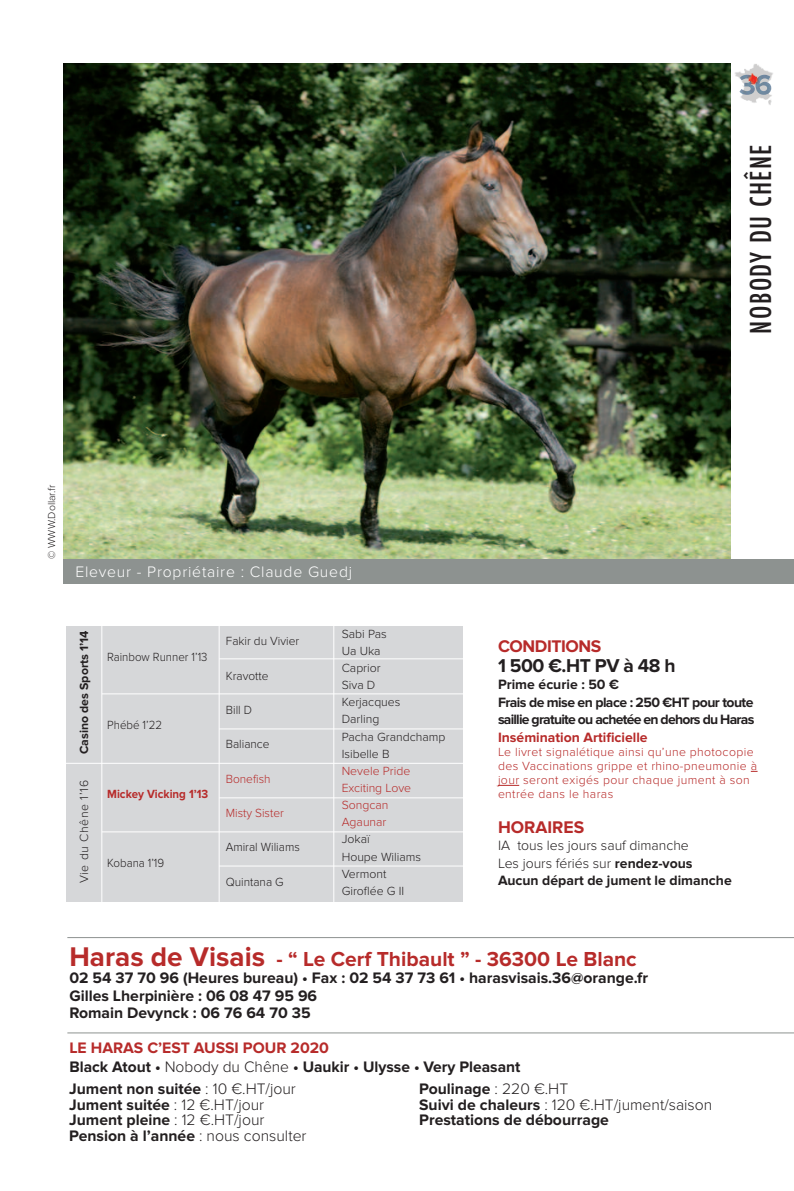
<style>
.page{position:relative;width:794px;height:1191px;background:#fff}
.page>*{position:absolute;margin:0;border:0;box-sizing:border-box;transform-origin:0 0}
.t1{font:500 condensed 28px "Futura";letter-spacing:.05em;color:#231f20}
.t2{font:700 21px "Proxima Nova";color:#b72b2a}
.t3{font:700 19.25px "Proxima Nova";letter-spacing:-.025em;color:#231f20}
.t4{font:700 17.5px "Proxima Nova";letter-spacing:-.025em;color:#b72b2a}
.t5{font:700 17.5px "Proxima Nova";color:#b72b2a}
.t6{font:700 15.75px/15.8px "Proxima Nova";color:#231f20}
.t7{font:300 15.75px "Proxima Nova";letter-spacing:.05em;color:#fff}
.t8{font:700 14px/17.5px "Proxima Nova";letter-spacing:-.04em;color:#231f20}
.t9{font:300 14px/17.5px "Proxima Nova";color:#231f20}
.t10{font:700 14px "Proxima Nova";color:#b72b2a}
.t11{font:300 12.25px/17.2px "Proxima Nova";color:#231f20}
.t12{font:300 12.25px/14px "Proxima Nova";letter-spacing:.03em;color:#b72b2a}
.t13{font:300 12.25px/17.2px "Proxima Nova";color:#b72b2a}
.t14{font:300 12.25px "Proxima Nova";color:#231f20;scale:.94 1}
.t15{font:700 12.25px "Proxima Nova";color:#231f20}
.t16{font:700 12.25px "Proxima Nova";color:#b72b2a;scale:.94 1}
.t17{font:300 12.25px "Proxima Nova";letter-spacing:.05em;color:#231f20}
.t18{font:300 10.5px "Proxima Nova";color:#231f20}
.s1{font-weight:700}
.s2{font-size:28px}
.s3{color:#b72b2a}
.s4{font-weight:300}
</style>
<div class="page">
<img style="left:63px;top:63px;width:668px;height:496px">
<img style="left:735px;top:64px;width:38px;height:41px">
<img style="left:739px;top:75px;width:32px;height:20px">
<div style="left:63px;top:559px;width:731px;height:25px;background:#8d9290"></div>
<div style="left:66px;top:626px;width:397px;height:275px;background:#d6d7d9"></div>
<hr style="left:101px;top:624px;width:1px;height:279px;background:#fff">
<hr style="left:219px;top:624px;width:1px;height:279px;background:#fff">
<hr style="left:333px;top:624px;width:1px;height:282px;background:#fff">
<hr style="left:102px;top:693px;width:365px;height:1px;background:#fff">
<hr style="left:63px;top:763px;width:404px;height:1px;background:#fff">
<hr style="left:102px;top:831px;width:362px;height:1px;background:#fff">
<hr style="left:219px;top:728px;width:248px;height:1px;background:#fff">
<hr style="left:219px;top:797px;width:248px;height:1px;background:#fff">
<hr style="left:219px;top:658px;width:250px;height:1px;background:#fff">
<hr style="left:219px;top:865px;width:248px;height:1px;background:#fff">
<svg style="left:498px;top:785px;width:21px;height:1px"></svg>
<hr style="left:67px;top:1032px;width:727px;height:1px;background:#8d9290">
<hr style="left:67px;top:937px;width:727px;height:1px;background:#8d9290">
<h1 class="t1" style="left:745px;top:334px;width:191px;rotate:-90deg">NOBODY DU CHÊNE</h1>
<p class="t18" style="left:48px;top:558px;width:75px;rotate:-90deg">© WWW.Dollar.fr</p>
<p class="t7" style="left:75px;top:566px;width:278px">Eleveur - Propriétaire : Claude Guedj</p>
<p class="t11" style="left:342px;top:626px;width:105px">Sabi Pas<br>Ua Uka<br>Caprior<br>Siva D<br>Kerjacques<br>Darling<br>Pacha Grandchamp<br>Isibelle B</p>
<p class="t13" style="left:342px;top:763px;width:71px">Nevele Pride<br>Exciting Love<br>Songcan<br>Agaunar</p>
<p class="t11" style="left:342px;top:832px;width:81px">Jokaï<br>Houpe Wiliams<br>Vermont<br>Giroflée G II</p>
<p class="t15" style="left:80px;top:754px;width:125px;rotate:-90deg">Casino des sports 1’14</p>
<p class="t4" style="left:498px;top:640px;width:105px">COnDitiOns</p>
<p class="t11" style="left:226px;top:634px;width:75px">Fakir du Vivier</p>
<p class="t11" style="left:226px;top:668px;width:44px">Kravotte</p>
<p class="t11" style="left:226px;top:702px;width:28px">Bill D</p>
<p class="t11" style="left:226px;top:737px;width:45px">Baliance</p>
<p class="t13" style="left:226px;top:771px;width:46px">Bonefish</p>
<p class="t13" style="left:226px;top:805px;width:60px">Misty Sister</p>
<p class="t11" style="left:226px;top:839px;width:76px">Amiral Wiliams</p>
<p class="t11" style="left:226px;top:874px;width:60px">Quintana G</p>
<p class="t14" style="left:107px;top:652px;width:108px">Rainbow Runner 1’13</p>
<p class="t3" style="left:498px;top:658px;width:179px">1 500 €.ht PV à 48 h</p>
<p class="t8" style="left:498px;top:677px;width:258px">Prime écurie : 50 €<br>Frais de mise en place : 250 €ht pour toute saillie gratuite ou achetée en dehors du haras</p>
<p class="t10" style="left:498px;top:732px;width:151px">insémination artificielle</p>
<p class="t12" style="left:498px;top:745px;width:261px">Le livret signalétique ainsi qu’une photocopie des Vaccinations grippe et rhino-pneumonie à jour seront exigés pour chaque jument à son entrée dans le haras</p>
<p class="t5" style="left:498px;top:821px;width:88px">hOraires</p>
<p class="t9" style="left:498px;top:838px;width:235px">IA tous les jours sauf dimanche<br>Les jours fériés sur <span class="s1">rendez-vous aucun départ de jument le dimanche</span></p>
<p class="t14" style="left:107px;top:721px;width:60px">Phébé 1’22</p>
<p class="t17" style="left:80px;top:883px;width:105px;rotate:-90deg">Vie du Chêne 1’16</p>
<p class="t16" style="left:107px;top:789px;width:109px">mickey Vicking 1’13</p>
<p class="t14" style="left:107px;top:858px;width:62px">Kobana 1’19</p>
<h2 class="t2" style="left:69px;top:951px;width:569px"><span class="s2">haras de Visais</span> - “ le Cerf thibault ” - 36300 le Blanc</h2>
<p class="t6" style="left:69px;top:970px;width:580px;line-height:17.5px">02 54 37 70 96 (heures bureau) • Fax : 02 54 37 73 61 • harasvisais.36@orange.fr gilles lherpinière : 06 08 47 95 96<br>romain Devynck : 06 76 64 70 35</p>
<p class="t6" style="left:69px;top:1039px;width:452px;line-height:19.2px"><span class="s3">le haras C’est aUssi POUr 2020<br></span>Black atout • <span class="s4">Nobody du Chêne</span> • Uaukir • Ulysse • Very Pleasant</p>
<p class="t6" style="left:69px;top:1082px;width:239px">Jument non suitée <span class="s4">: 10 €.HT/jour<br></span>Jument suitée <span class="s4">: 12 €.HT/jour<br></span>Jument pleine <span class="s4">: 12 €.HT/jour<br></span>Pension à l’année <span class="s4">: nous consulter</span></p>
<p class="t6" style="left:419px;top:1082px;width:295px">Poulinage <span class="s4">: 220 €.HT<br></span>suivi de chaleurs <span class="s4">: 120 €.HT/jument/saison<br></span>Prestations de débourrage</p>
</div>
